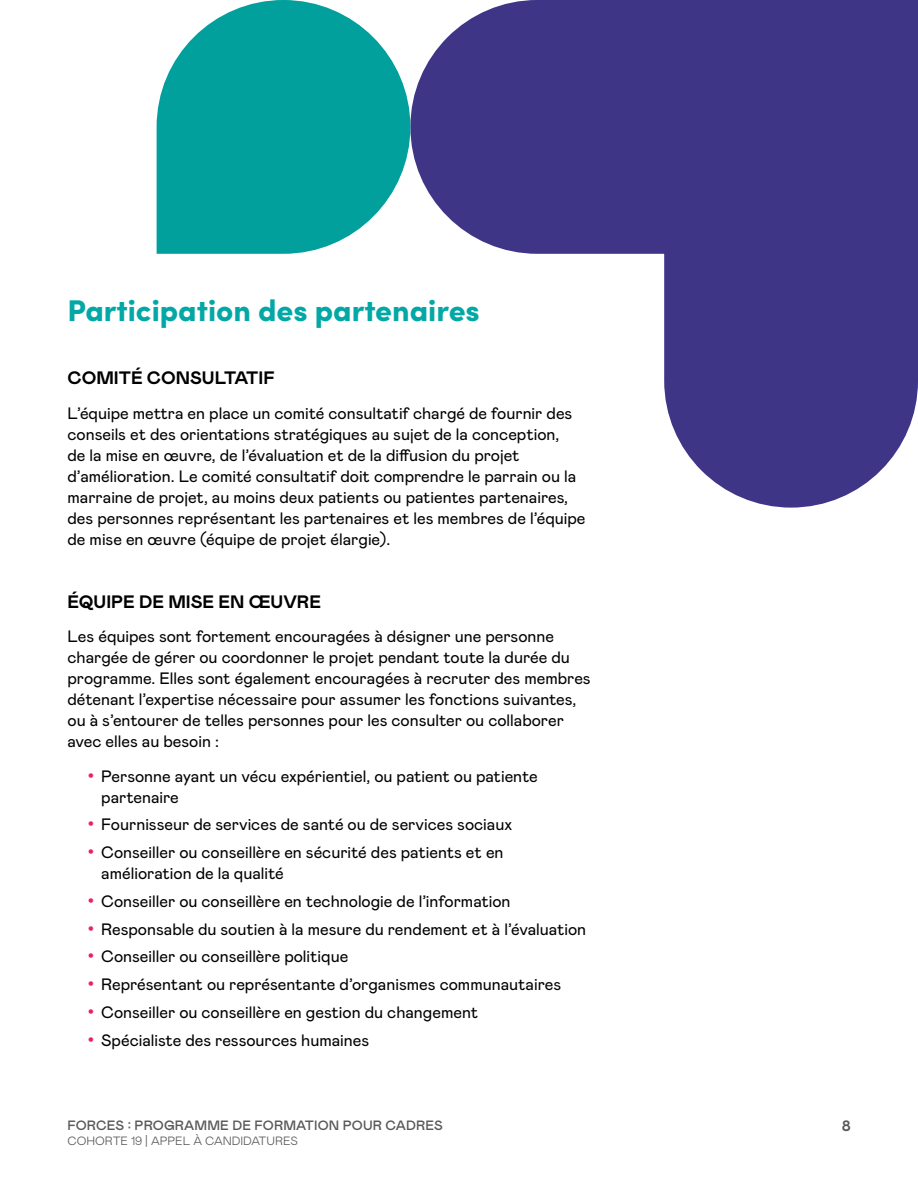
<style>
.page{position:relative;width:918px;height:1188px;background:#fff}
.page>*{position:absolute;margin:0;border:0;box-sizing:border-box;transform-origin:0 0}
.t1{font:900 30px "Sofia Pro";color:#03a8a6}
.H4_-_Small{font:700 18px "Mabry Pro";color:#000}
.Body{font:16.5px/21px "Mabry Pro";color:#000}
.t2{font:700 15px "Mabry Pro";color:#58595b}
.t3{font:500 13.5px "Mabry Pro";letter-spacing:.01em;color:#58595b}
.t4{font:300 12px "Mabry Pro";color:#58595b}
.s1{font-family:"Arial";font-size:18px;color:#e82163}
</style>
<div class="page">
<svg style="left:410px;top:0;width:508px;height:508px;fill:#3f3587"></svg>
<svg style="left:157px;top:0;width:253px;height:254px;fill:#02a09d"></svg>
<h3 class="t1" style="left:68px;top:287px;width:414px">Participation des partenaires</h3>
<h3 class="H4_-_Small" style="left:68px;top:365px;width:209px">COMITÉ CONSULTATIF</h3>
<p class="Body" style="left:68px;top:401px;width:519px">L’équipe mettra en place un comité consultatif chargé de fournir des conseils et des orientations stratégiques au sujet de la conception,<br>de la mise en œuvre, de l’évaluation et de la diffusion du projet d’amélioration. Le comité consultatif doit comprendre le parrain ou la marraine de projet, au moins deux patients ou patientes partenaires, des personnes représentant les partenaires et les membres de l’équipe de mise en œuvre (équipe de projet élargie).</p>
<h3 class="H4_-_Small" style="left:68px;top:588px;width:255px">ÉQUIPE DE MISE EN ŒUVRE</h3>
<p class="Body" style="left:68px;top:625px;width:525px">Les équipes sont fortement encouragées à désigner une personne chargée de gérer ou coordonner le projet pendant toute la durée du programme. Elles sont également encouragées à recruter des membres détenant l’expertise nécessaire pour assumer les fonctions suivantes, ou à s’entourer de telles personnes pour les consulter ou collaborer avec elles au besoin :</p>
<p class="Body" style="left:101px;top:764px;width:438px;text-indent:-14px"><span class="s1">•</span> Personne ayant un vécu expérientiel, ou patient ou patiente partenaire</p>
<p class="Body" style="left:88px;top:813px;width:426px"><span class="s1">•</span> Fournisseur de services de santé ou de services sociaux</p>
<p class="Body" style="left:101px;top:841px;width:404px;text-indent:-14px"><span class="s1">•</span> Conseiller ou conseillère en sécurité des patients et en amélioration de la qualité</p>
<p class="Body" style="left:88px;top:890px;width:424px"><span class="s1">•</span> Conseiller ou conseillère en technologie de l’information</p>
<p class="Body" style="left:88px;top:917px;width:500px"><span class="s1">•</span> Responsable du soutien à la mesure du rendement et à l’évaluation</p>
<p class="Body" style="left:88px;top:945px;width:262px"><span class="s1">•</span> Conseiller ou conseillère politique</p>
<p class="Body" style="left:88px;top:973px;width:475px"><span class="s1">•</span> Représentant ou représentante d’organismes communautaires</p>
<p class="Body" style="left:88px;top:1001px;width:392px"><span class="s1">•</span> Conseiller ou conseillère en gestion du changement</p>
<p class="Body" style="left:88px;top:1028px;width:283px"><span class="s1">•</span> Spécialiste des ressources humaines</p>
<p class="t3" style="left:68px;top:1116px;width:377px">FORCES : PROGRAMME DE FORMATION POUR CADRES</p>
<p class="t2" style="left:842px;top:1115px;width:11px">8</p>
<p class="t4" style="left:68px;top:1132px;width:232px">COHORTE 19 | APPEL À CANDIDATURES</p>
</div>
